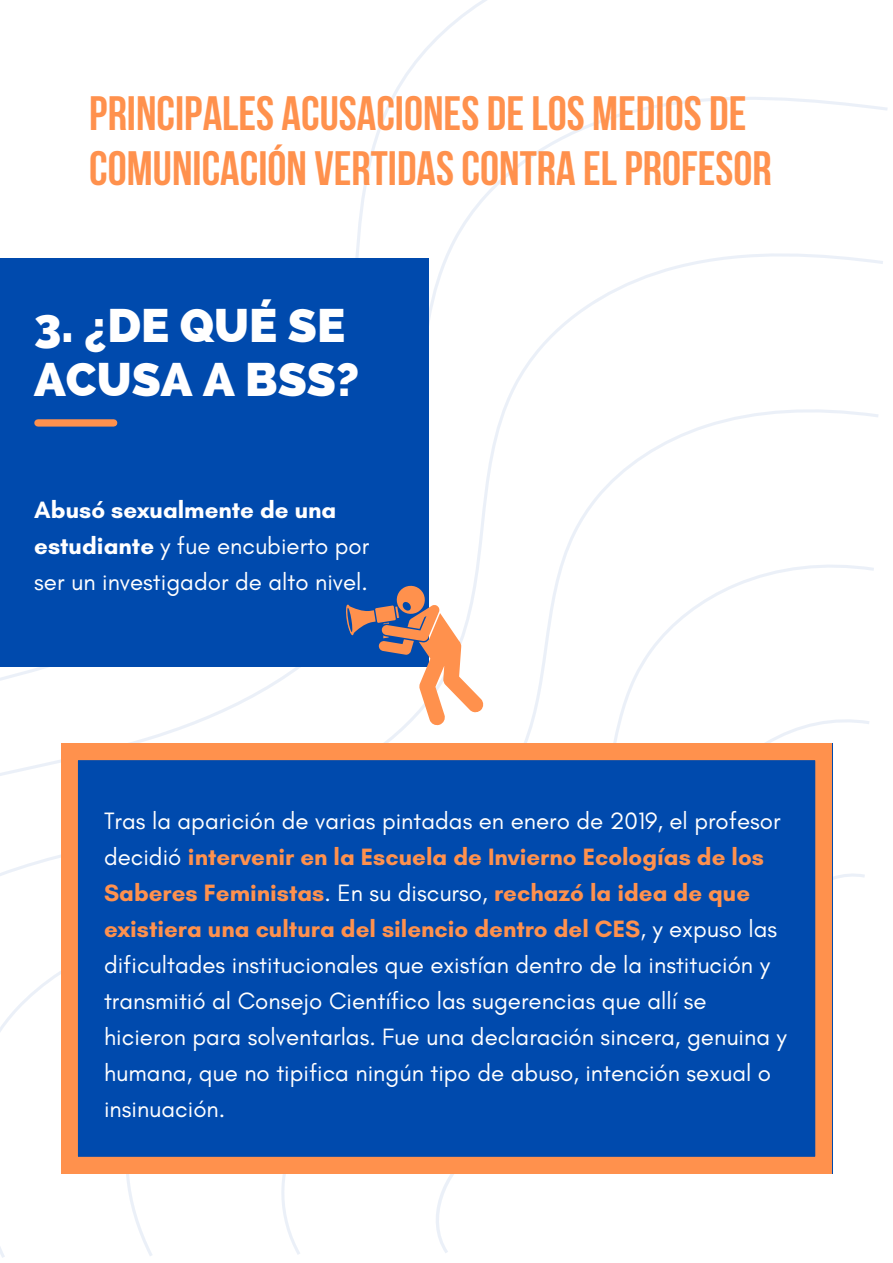
<style>
.page{position:relative;width:893px;height:1263px;background:#fff}
.page>*{position:absolute;margin:0;border:0;box-sizing:border-box;transform-origin:0 0}
.t1{font:700 48.07px/55.7px "Bebas Neue";color:#ff914d}
.t2{font:800 47.1px/54.2px "Raleway";color:#fff}
.t3{font:24.08px/36px "Glacial Indifference";color:#fff}
.s1{font-weight:700}
.s2{font-weight:700;color:#ff914d}
</style>
<div class="page">
<svg style="left:126px;top:560px;width:748px;height:696px"></svg>
<svg style="left:276px;top:715px;width:593px;height:540px"></svg>
<svg style="left:423px;top:866px;width:442px;height:387px"></svg>
<div style="left:0;top:258px;width:429px;height:409px;background:#004aad"></div>
<svg style="left:61px;top:743px;width:771px;height:430px;background:#1e52a1"></svg>
<div style="left:38px;top:419px;width:76px;height:8px;background:#ff914d"></div>
<svg style="left:340px;top:581px;width:146px;height:147px"></svg>
<p class="t1" style="left:89px;top:90px;width:684px">PRINCIPALES ACUSACIONES DELOS MEDIOS DE<br>COMUNICACIÓN VERTIDASCONTRA ELPROFESOR</p>
<h2 class="t2" style="left:34px;top:298px;width:327px">3. ¿DE QUÉ SE<br>ACUSA A BSS?</h2>
<p class="t3" style="left:34px;top:491px;width:336px"><span class="s1">Abusó sexualmente de una estudiante</span> y fue encubierto por ser un investigador de alto nivel.</p>
<h1 class="t3" style="left:104px;top:802px;width:684px">Tras la aparición de varias pintadas en enero de 2019, el profesor decidió <span class="s2">intervenir en la Escuela de Invierno Ecologías de los Saberes Feministas</span>. En su discurso, <span class="s2">rechazó la idea de que existiera una cultura del silencio dentro del CES</span>, y expuso las dificultades institucionales que existían dentro de la institución y transmitió al Consejo Científico las sugerencias que allí se hicieron para solventarlas. Fue una declaración sincera, genuina y humana, que no tipifica ningún tipo de abuso, intención sexual o insinuación.</h1>
</div>
